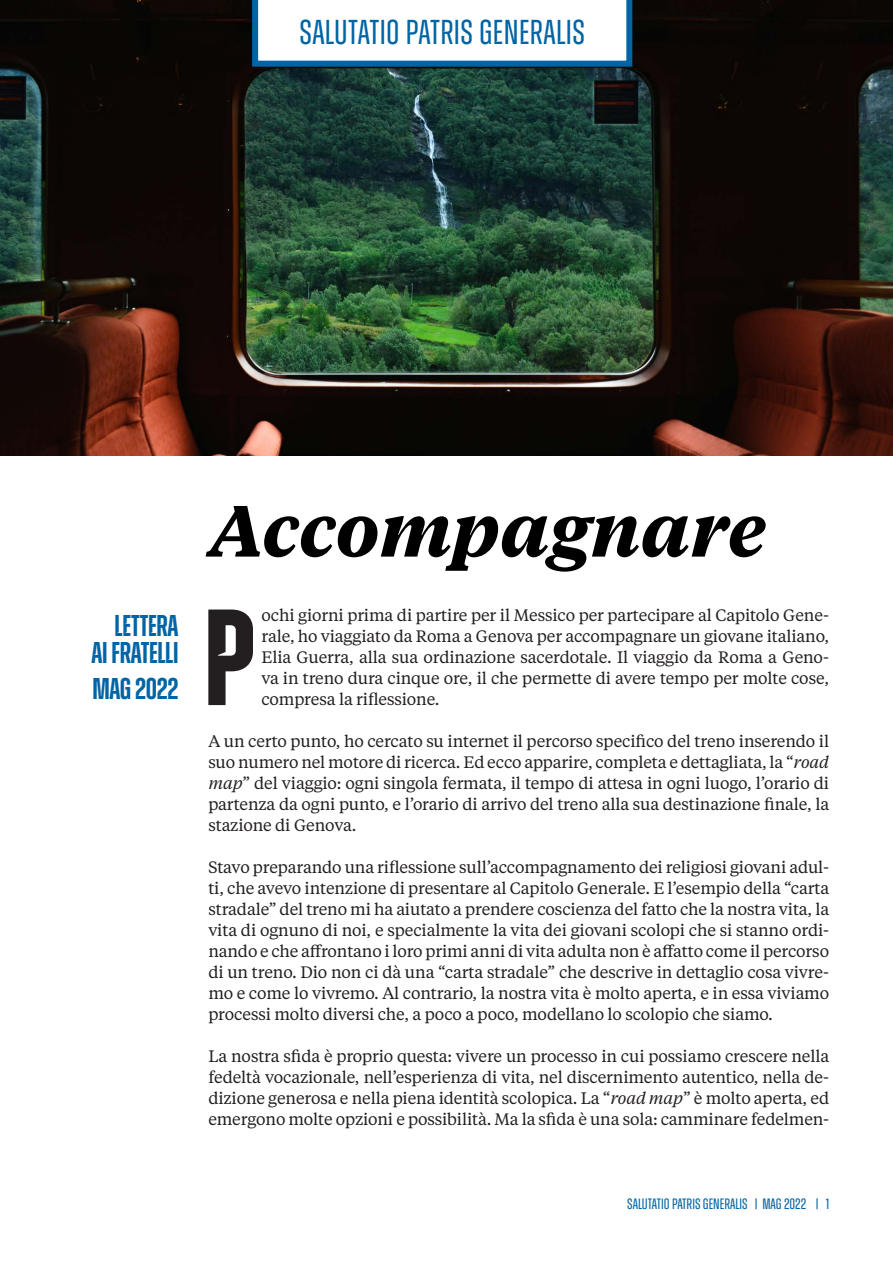
<style>
.page{position:relative;width:893px;height:1263px;background:#fff}
.page>*{position:absolute;margin:0;border:0;box-sizing:border-box;transform-origin:0 0}
.NORMAL_CON_CAPITULAR{font:700 136.5px "Zuume Cut";color:#231f20}
.titulo{font:italic 700 72px "Tiempos Text";color:#000}
.t1{font:34.5px "Zuume Cut";letter-spacing:.01em;color:#0164a4}
.ladillo{font:600 30px/27px "Zuume Cut";letter-spacing:-.01em;color:#0164a4;text-align:right}
.NORMAL_CON_CAPITULAR-2{font:16.5px/21px "Tiempos Text";letter-spacing:-.01em;color:#231f20;text-align:justify}
.t2{font:15px "Zuume Cut";color:#0164a4}
.s1{font-style:italic}
</style>
<div class="page">
<img style="left:0;top:0;width:893px;height:455px">
<svg style="left:252px;top:0;width:380px;height:67px"></svg>
<p class="t1" style="left:299px;top:14px;width:287px">SALUTATIO PATRIS GENERALIS</p>
<p class="ladillo" style="left:91px;top:613px;width:89px">LETTERA<br>AI FRATELLI</p>
<p class="ladillo" style="left:92px;top:675px;width:88px">MAG 2022</p>
<p class="titulo" style="left:208px;top:480px;width:559px">Accompagnare</p>
<p class="NORMAL_CON_CAPITULAR" style="left:204px;top:586px;width:52px">P</p>
<p class="NORMAL_CON_CAPITULAR-2" style="left:261px;top:604px;width:569px">ochi giorni prima di partire per il Messico per partecipare al Capitolo Gene&shy;rale, ho viaggiato da Roma a Genova per accompagnare un giovane italiano, Elia Guerra, alla sua ordinazione sacerdotale. Il viaggio da Roma a Geno&shy;va in treno dura cinque ore, il che permette di avere tempo per molte cose, compresa la riflessione.</p>
<p class="NORMAL_CON_CAPITULAR-2" style="left:208px;top:730px;width:622px">A un certo punto, ho cercato su internet il percorso specifico del treno inserendo il suo numero nel motore di ricerca. Ed ecco apparire, completa e dettagliata, la “<span class="s1">road map</span>” del viaggio: ogni singola fermata, il tempo di attesa in ogni luogo, l’orario di partenza da ogni punto, e l’orario di arrivo del treno alla sua destinazione finale, la stazione di Genova.</p>
<p class="NORMAL_CON_CAPITULAR-2" style="left:208px;top:856px;width:622px">Stavo preparando una riflessione sull’accompagnamento dei religiosi giovani adul&shy;ti, che avevo intenzione di presentare al Capitolo Generale. E l’esempio della “carta stradale” del treno mi ha aiutato a prendere coscienza del fatto che la nostra vita, la vita di ognuno di noi, e specialmente la vita dei giovani scolopi che si stanno ordi&shy;nando e che affrontano i loro primi anni di vita adulta non è affatto come il percorso di un treno. Dio non ci dà una “carta stradale” che descrive in dettaglio cosa vivre&shy;mo e come lo vivremo. Al contrario, la nostra vita è molto aperta, e in essa viviamo processi molto diversi che, a poco a poco, modellano lo scolopio che siamo.</p>
<p class="NORMAL_CON_CAPITULAR-2" style="left:208px;top:1045px;width:622px">La nostra sfida è proprio questa: vivere un processo in cui possiamo crescere nella fedeltà vocazionale, nell’esperienza di vita, nel discernimento autentico, nella de&shy;dizione generosa e nella piena identità scolopica. La “<span class="s1">road map</span>” è molto aperta, ed emergono molte opzioni e possibilità. Ma la sfida è una sola: camminare fedelmen-</p>
<p class="t2" style="left:627px;top:1196px;width:203px">SALUTATIO PATRIS GENERALIS | MAG 2022 | 1</p>
</div>
